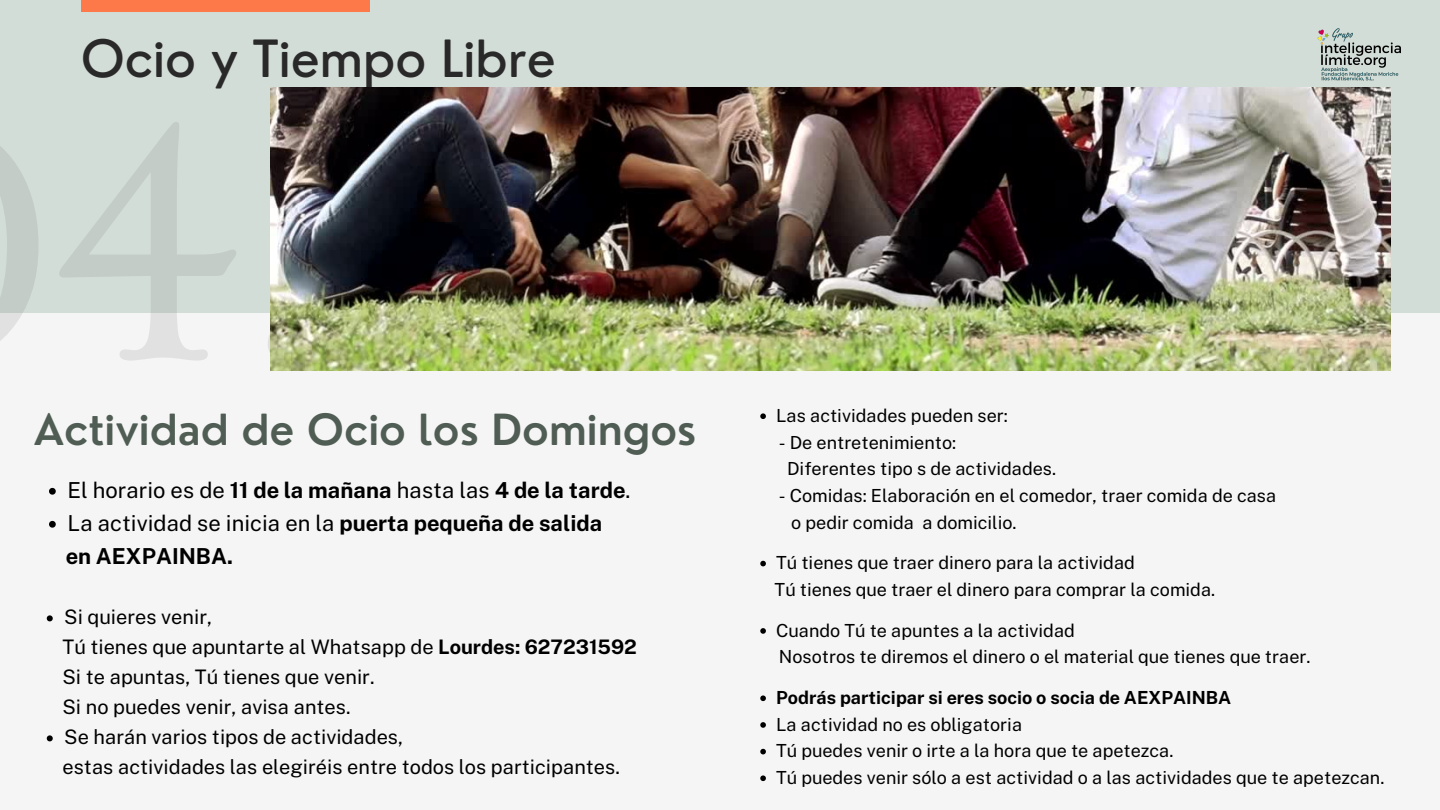
<style>
.page{position:relative;width:1440px;height:810px;background:#f6f5f5}
.page>*{position:absolute;margin:0;border:0;box-sizing:border-box;transform-origin:0 0}
.t1{font:500 50px "Nourd";color:#292929}
.t2{font:600 41.8px "Nourd";color:#4f5d54}
.t3{font:22px/33px "Public Sans";color:#000}
.t4{font:700 22px "Public Sans";color:#000}
.t5{font:20px/30px "Public Sans";color:#000}
.t6{font:18px/26.7px "Public Sans";color:#000}
.t7{font:700 18px "Public Sans";color:#000}
.s1{font-weight:700}
</style>
<div class="page">
<div style="left:0;top:0;width:1440px;height:313px;background:#d3ddd7"></div>
<div style="left:81px;top:0;width:289px;height:12px;background:#fd7949"></div>
<img style="left:1317px;top:28px;width:83px;height:53px">
<svg style="left:49px;top:488px;width:7px;height:7px"></svg>
<svg style="left:49px;top:521px;width:7px;height:7px"></svg>
<svg style="left:47px;top:615px;width:6px;height:6px"></svg>
<svg style="left:47px;top:735px;width:6px;height:6px"></svg>
<svg style="left:760px;top:413px;width:6px;height:6px"></svg>
<svg style="left:760px;top:561px;width:6px;height:5px"></svg>
<svg style="left:760px;top:628px;width:6px;height:6px"></svg>
<svg style="left:760px;top:695px;width:6px;height:6px"></svg>
<svg style="left:760px;top:722px;width:6px;height:6px"></svg>
<svg style="left:760px;top:749px;width:6px;height:5px"></svg>
<svg style="left:760px;top:775px;width:6px;height:6px"></svg>
<img style="left:270px;top:87px;width:1121px;height:284px">
<h1 class="t1" style="left:81px;top:27px;width:476px">Ocio y Tiempo Libre</h1>
<h2 class="t2" style="left:34px;top:404px;width:664px">Actividad de Ocio los Domingos</h2>
<p class="t3" style="left:68px;top:473px;width:564px">El horario es de <span class="s1">11 de la mañana</span> hasta las <span class="s1">4 de la tarde</span>.<br>La actividad se inicia en la <span class="s1">puerta pequeña de salida</span></p>
<p class="t4" style="left:66px;top:543px;width:169px">en AEXPAINBA.</p>
<p class="t5" style="left:64px;top:602px;width:149px">Si quieres venir,</p>
<p class="t5" style="left:63px;top:632px;width:576px">Tú tienes que apuntarte al Whatsapp de <span class="s1">Lourdes: 627231592<br></span>Si te apuntas, Tú tienes que venir.<br>Si no puedes venir, avisa antes.</p>
<p class="t5" style="left:64px;top:722px;width:340px">Se harán varios tipos de actividades,</p>
<p class="t5" style="left:63px;top:752px;width:559px">estas actividades las elegiréis entre todos los participantes.</p>
<p class="t6" style="left:776px;top:402px;width:233px">Las actividades pueden ser:</p>
<p class="t6" style="left:787px;top:429px;width:271px;text-indent:-8px">- De entretenimiento:<br>Diferentes tipo s de actividades.</p>
<p class="t6" style="left:791px;top:482px;width:487px;text-indent:-12px">- Comidas: Elaboración en el comedor, traer comida de casa o pedir comida a domicilio.</p>
<p class="t6" style="left:776px;top:549px;width:360px">Tú tienes que traer dinero para la actividad</p>
<p class="t6" style="left:775px;top:576px;width:442px">Tú tienes que traer el dinero para comprar la comida.</p>
<p class="t6" style="left:776px;top:617px;width:300px">Cuando Tú te apuntes a la actividad</p>
<p class="t6" style="left:779px;top:643px;width:533px">Nosotros te diremos el dinero o el material que tienes que traer.</p>
<p class="t7" style="left:776px;top:687px;width:457px">Podrás participar si eres socio o socia de AEXPAINBA</p>
<p class="t6" style="left:776px;top:711px;width:610px">La actividad no es obligatoria<br>Tú puedes venir o irte a la hora que te apetezca.<br>Tú puedes venir sólo a est actividad o a las actividades que te apetezcan.</p>
</div>
